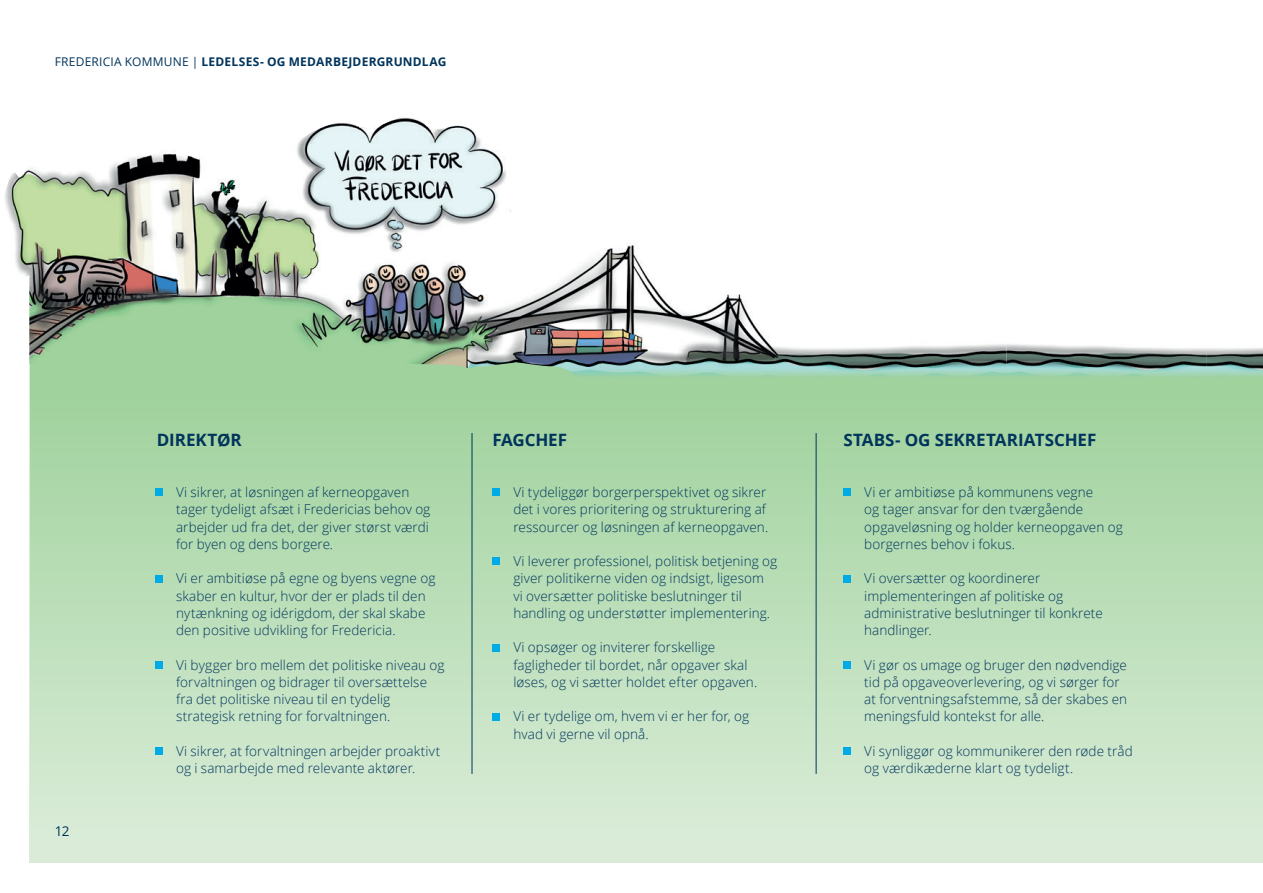
<style>
.page{position:relative;width:1263px;height:893px;background:#fff}
.page>*{position:absolute;margin:0;border:0;box-sizing:border-box;transform-origin:0 0}
.t1{font:700 16.95px "Open Sans";letter-spacing:-.005em;color:#00345c}
.FK_brød{font:300 13.5px/17.2px "Open Sans";letter-spacing:.005em;color:#00345c}
.t2{font:13.5px "Open Sans";color:#00345c}
.t3{font:700 12px "Open Sans";letter-spacing:.02em;color:#00345c}
.s1{font-weight:400}
</style>
<div class="page">
<div style="left:30px;top:362px;width:1233px;height:501px;background:linear-gradient(to bottom,#9cd099,#dcedda)"></div>
<img style="left:4px;top:118px;width:1002px;height:259px">
<img style="left:1006px;top:344px;width:201px;height:33px">
<div style="left:155px;top:488px;width:8px;height:8px;background:#00abe5"></div>
<div style="left:155px;top:575px;width:8px;height:7px;background:#00abe5"></div>
<div style="left:155px;top:661px;width:8px;height:8px;background:#00abe5"></div>
<div style="left:155px;top:747px;width:8px;height:8px;background:#00abe5"></div>
<div style="left:492px;top:488px;width:8px;height:8px;background:#00abe5"></div>
<div style="left:492px;top:557px;width:8px;height:8px;background:#00abe5"></div>
<div style="left:492px;top:644px;width:8px;height:7px;background:#00abe5"></div>
<div style="left:492px;top:713px;width:8px;height:7px;background:#00abe5"></div>
<div style="left:843px;top:488px;width:8px;height:8px;background:#00abe5"></div>
<div style="left:843px;top:575px;width:8px;height:7px;background:#00abe5"></div>
<div style="left:843px;top:661px;width:8px;height:8px;background:#00abe5"></div>
<div style="left:843px;top:747px;width:8px;height:8px;background:#00abe5"></div>
<hr style="left:472px;top:433px;width:1px;height:341px;background:#00345c">
<hr style="left:816px;top:433px;width:1px;height:341px;background:#00345c">
<img style="left:1207px;top:348px;width:56px;height:29px">
<p class="t3" style="left:55px;top:53px;width:393px"><span class="s1">FREDERICIA KOMMUNE |</span> LEDELSES- OG MEDARBEJDERGRUNDLAG</p>
<h3 class="t1" style="left:157px;top:428px;width:87px">DIREKTØR</h3>
<h3 class="t1" style="left:492px;top:428px;width:76px">FAGCHEF</h3>
<h3 class="t1" style="left:843px;top:428px;width:255px">STABS- OG SEKRETARIATSCHEF</h3>
<p class="t2" style="left:55px;top:822px;width:16px">12</p>
<p class="FK_brød" style="left:176px;top:483px;width:256px">Vi sikrer, at løsningen af kerneopgaven tager tydeligt afsæt i Fredericias behov og arbejder ud fra det, der giver størst værdi for byen og dens borgere.</p>
<p class="FK_brød" style="left:176px;top:570px;width:261px">Vi er ambitiøse på egne og byens vegne og skaber en kultur, hvor der er plads til den nytænkning og idérigdom, der skal skabe den positive udvikling for Fredericia.</p>
<p class="FK_brød" style="left:176px;top:656px;width:270px">Vi bygger bro mellem det politiske niveau og forvaltningen og bidrager til oversættelse fra det politiske niveau til en tydelig strategisk retning for forvaltningen.</p>
<p class="FK_brød" style="left:176px;top:742px;width:266px">Vi sikrer, at forvaltningen arbejder proaktivt og i samarbejde med relevante aktører.</p>
<p class="FK_brød" style="left:513px;top:483px;width:256px">Vi tydeliggør borgerperspektivet og sikrer det i vores prioritering og strukturering af ressourcer og løsningen af kerneopgaven.</p>
<p class="FK_brød" style="left:513px;top:552px;width:265px">Vi leverer professionel, politisk betjening og giver politikerne viden og indsigt, ligesom<br>vi oversætter politiske beslutninger til handling og understøtter implementering.</p>
<p class="FK_brød" style="left:513px;top:639px;width:245px">Vi opsøger og inviterer forskellige fagligheder til bordet, når opgaver skal løses, og vi sætter holdet efter opgaven.</p>
<p class="FK_brød" style="left:513px;top:708px;width:237px">Vi er tydelige om, hvem vi er her for, og hvad vi gerne vil opnå.</p>
<p class="FK_brød" style="left:864px;top:483px;width:260px">Vi er ambitiøse på kommunens vegne<br>og tager ansvar for den tværgående opgaveløsning og holder kerneopgaven og borgernes behov i fokus.</p>
<p class="FK_brød" style="left:864px;top:570px;width:240px">Vi oversætter og koordinerer implementeringen af politiske og administrative beslutninger til konkrete handlinger.</p>
<p class="FK_brød" style="left:864px;top:656px;width:264px">Vi gør os umage og bruger den nødvendige tid på opgaveoverlevering, og vi sørger for at forventningsafstemme, så der skabes en meningsfuld kontekst for alle.</p>
<p class="FK_brød" style="left:864px;top:742px;width:270px">Vi synliggør og kommunikerer den røde tråd og værdikæderne klart og tydeligt.</p>
</div>
